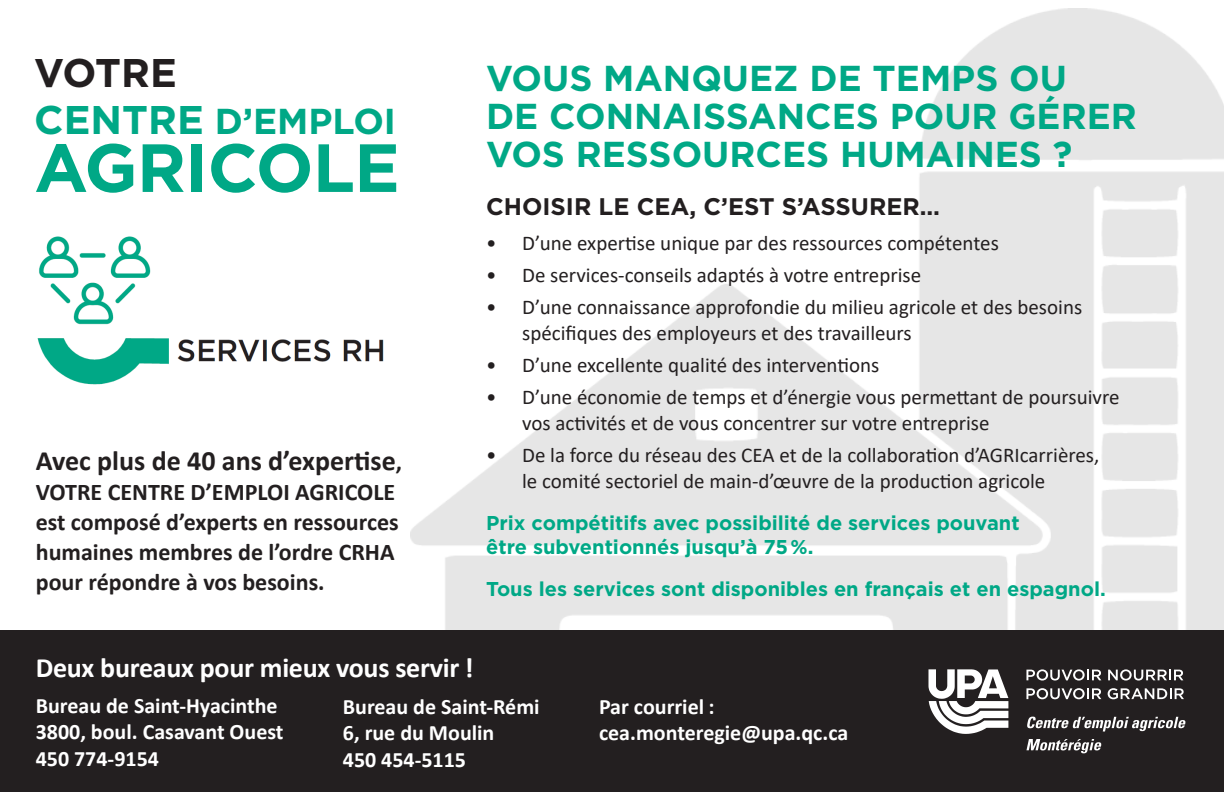
<style>
.page{position:relative;width:1224px;height:792px;background:#fff}
.page>*{position:absolute;margin:0;border:0;box-sizing:border-box;transform-origin:0 0}
.t1{font:700 68px "Gotham";letter-spacing:-.01em;color:#00a886}
.t2{font:700 40px "Gotham";letter-spacing:-.015em;color:#231f20}
.t3{font:700 36px/38px "Gotham";color:#00a886}
.t4{font:700 28px "Calibri";letter-spacing:-.01em;color:#fff}
.t5{font:700 28px "Calibri";color:#231f20}
.t6{font:700 24px/30px "Calibri";color:#231f20}
.t7{font:700 24px "Gotham";color:#231f20}
.t8{font:700 22px/26.4px "Calibri";color:#fff}
.t9{font:21px/26px "Calibri";color:#231f20}
.t10{font:700 20px/24px "Gotham";color:#00a886}
.s1{font-size:40px}
.s2{font-size:24px}
</style>
<div class="page">
<img style="left:410px;top:9px;width:814px;height:622px">
<div style="left:0;top:631px;width:1224px;height:161px;background:#231f20"></div>
<img style="left:37px;top:236px;width:347px;height:149px">
<svg style="left:1027px;top:717px;width:158px;height:15px"></svg>
<svg style="left:1026px;top:739px;width:75px;height:14px"></svg>
<svg style="left:1026px;top:669px;width:75px;height:12px"></svg>
<svg style="left:1108px;top:669px;width:75px;height:12px"></svg>
<svg style="left:1026px;top:688px;width:75px;height:11px"></svg>
<svg style="left:1108px;top:688px;width:76px;height:11px"></svg>
<svg style="left:928px;top:669px;width:80px;height:65px"></svg>
<p class="t2" style="left:34px;top:50px;width:144px">VOTRE</p>
<p class="t3" style="left:34px;top:101px;width:363px"><span class="s1">CENTRE</span> D’EMPLOI</p>
<p class="t1" style="left:34px;top:129px;width:367px">AGRICOLE</p>
<p class="t5" style="left:36px;top:440px;width:368px">Avec plus de 40 ans d’expertise<span class="s2">,</span></p>
<p class="t6" style="left:36px;top:476px;width:364px">VOTRE CENTRE D’EMPLOI AGRICOLE est composé d’experts en ressources humaines membres de l’ordre CRHA pour répondre à vos besoins.</p>
<p class="t3" style="left:486px;top:59px;width:652px">VOUS MANQUEZ DE TEMPS OU<br>DE CONNAISSANCES POUR GÉRER<br>VOS RESSOURCES HUMAINES ?</p>
<p class="t7" style="left:486px;top:192px;width:455px">CHOISIR LE CEA, C’EST S’ASSURER…</p>
<p class="t9" style="left:486px;top:229px;width:514px">• D’une expertise unique par des ressources compétentes</p>
<p class="t9" style="left:486px;top:261px;width:437px">• De services-conseils adaptés à votre entreprise</p>
<p class="t9" style="left:522px;top:294px;width:562px;text-indent:-36px">• D’une connaissance approfondie du milieu agricole et des besoins spécifiques des employeurs et des travailleurs</p>
<p class="t9" style="left:486px;top:352px;width:395px">• D’une excellente qualité des interventions</p>
<p class="t9" style="left:522px;top:384px;width:599px;text-indent:-36px">• D’une économie de temps et d’énergie vous permettant de poursuivre vos activités et de vous concentrer sur votre entreprise</p>
<p class="t9" style="left:522px;top:442px;width:579px;text-indent:-36px">• De la force du réseau des CEA et de la collaboration d’AGRIcarrières, le comité sectoriel de main-d’œuvre de la production agricole</p>
<p class="t10" style="left:486px;top:511px;width:535px">Prix compétitifs avec possibilité de services pouvant être subventionnés jusqu’à 75%.</p>
<p class="t10" style="left:486px;top:577px;width:621px">Tous les services sont disponibles en français et en espagnol.</p>
<p class="t4" style="left:36px;top:648px;width:439px">Deux bureaux pour mieux vous servir !</p>
<p class="t8" style="left:36px;top:692px;width:243px">Bureau de Saint-Hyacinthe</p>
<p class="t8" style="left:36px;top:718px;width:249px">3800, boul. Casavant Ouest</p>
<p class="t8" style="left:36px;top:745px;width:125px">450 774-9154</p>
<p class="t8" style="left:343px;top:693px;width:198px">Bureau de Saint-Rémi</p>
<p class="t8" style="left:343px;top:719px;width:153px">6, rue du Moulin</p>
<p class="t8" style="left:343px;top:746px;width:125px">450 454-5115</p>
<p class="t8" style="left:599px;top:693px;width:251px">Par courriel : cea.monteregie@upa.qc.ca</p>
</div>
